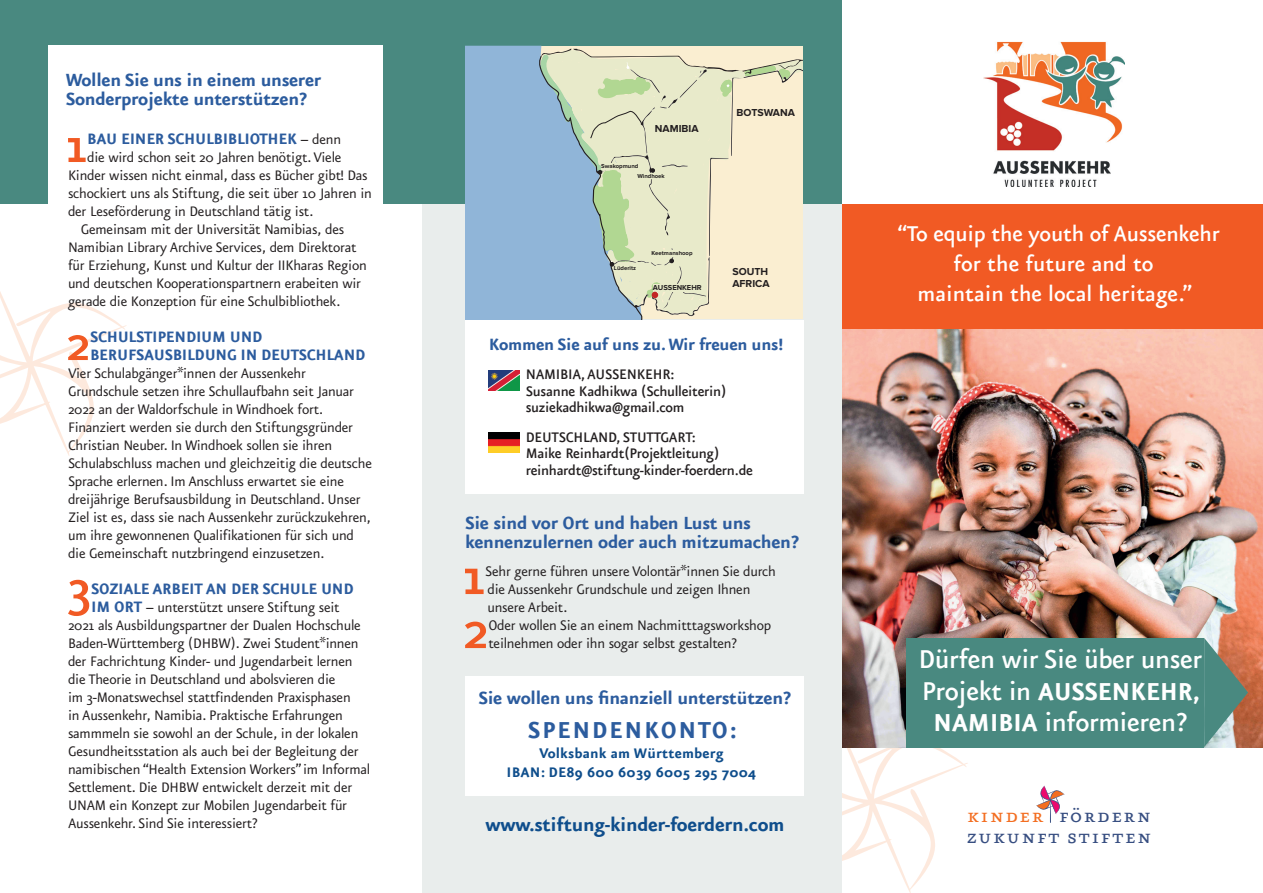
<style>
.page{position:relative;width:1263px;height:893px;background:#fff}
.page>*{position:absolute;margin:0;border:0;box-sizing:border-box;transform-origin:0 0}
.t1{font:500 64.2px "Eureka Sans";color:#f15a24}
.t2{font:500 60.75px "Eureka Sans";color:#f15a24}
.t3{font:500 30.75px "Eureka Sans";letter-spacing:-.015em;color:#fff}
.t4{font:700 29.25px "Eureka Sans";letter-spacing:-.015em;color:#fff}
.t5{font:700 27.45px "Eureka Sans";letter-spacing:.06em;color:#2c5c9e}
.t6{font:500 25.5px/30px "Eureka Sans";color:#fff;text-align:center}
.t7{font:23.4px/21px "Eureka Small Caps";letter-spacing:.05em;color:#374e81}
.t8{font:700 22.5px "Eureka Sans";letter-spacing:-.015em;color:#0f4e8c}
.t9{font:700 21px/19.5px "Eureka Sans";letter-spacing:-.015em;color:#2c5c9e}
.t10{font:700 19.5px "Eureka Sans";letter-spacing:-.015em;color:#2c5c9e}
.t11{font:700 18px/18px "Eureka Sans";letter-spacing:-.015em;color:#2c5c9e}
.t12{font:16.5px/18px "Eureka Sans";letter-spacing:-.015em;color:#231f20}
.t13{font:500 16.5px/16.5px "Eureka Sans";letter-spacing:-.02em;color:#231f20}
.t14{font:700 16.5px/19.5px "Eureka Sans";letter-spacing:.01em;color:#0f4e8c;text-align:center}
.t15{font:700 10.5px/12px "Proxima Nova";color:#231f20}
.t16{font:700 7.5px "Proxima Nova";color:#231f20}
.t17{font:700 6px "Proxima Nova";color:#231f20}
.s1{font-weight:400;font-size:16.5px;color:#231f20}
.s2{font-weight:700;font-size:18px;color:#2c5c9e}
.s3{font-weight:500;font-size:30.75px}
.s4{font-weight:700;font-size:29.25px}
.s5{color:#f36e21}
</style>
<div class="page">
<svg style="left:842px;top:747px;width:126px;height:146px"></svg>
<div style="left:422px;top:203px;width:420px;height:690px;background:#e9edec"></div>
<div style="left:0;top:0;width:842px;height:203px;background:#498980"></div>
<div style="left:48px;top:46px;width:335px;height:325px;background:#fff"></div>
<img style="left:842px;top:328px;width:421px;height:419px">
<div style="left:906px;top:638px;width:298px;height:109px;background:#498980"></div>
<div style="left:842px;top:204px;width:421px;height:124px;background:#f15a24"></div>
<img style="left:983px;top:41px;width:141px;height:145px">
<svg style="left:1036px;top:785px;width:29px;height:38px"></svg>
<svg style="left:0;top:291px;width:127px;height:165px"></svg>
<svg style="left:1204px;top:638px;width:44px;height:109px;background:#898b7a"></svg>
<div style="left:465px;top:676px;width:339px;height:119px;background:#fff"></div>
<div style="left:465px;top:46px;width:177px;height:274px;background:#90b5d8"></div>
<div style="left:465px;top:320px;width:339px;height:174px;background:#fff"></div>
<img style="left:489px;top:432px;width:31px;height:20px">
<img style="left:489px;top:370px;width:31px;height:20px">
<svg style="left:538px;top:49px;width:278px;height:271px;background:#d3dac8"></svg>
<div style="left:803px;top:55px;width:18px;height:25px;background:#498980"></div>
<p class="t9" style="left:66px;top:70px;width:257px">Wollen Sie uns in einem unserer<br>Sonderprojekte unterstützen?</p>
<h2 class="t2" style="left:65px;top:115px;width:25px">1</h2>
<p class="t11" style="left:87px;top:130px;width:255px">BAU EINER SCHULBIBLIOTHEK <span class="s1">– denn</span></p>
<p class="t12" style="left:87px;top:149px;width:256px">die wird schon seit 20 Jahren benötigt. Viele</p>
<p class="t12" style="left:68px;top:167px;width:301px">Kinder wissen nicht einmal, dass es Bücher gibt! Das</p>
<p class="t12" style="left:68px;top:185px;width:305px">schockiert uns als Stiftung, die seit über 10 Jahren in</p>
<p class="t12" style="left:68px;top:203px;width:247px">der Leseförderung in Deutschland tätig ist.</p>
<p class="t12" style="left:81px;top:221px;width:265px">Gemeinsam mit der Universität Namibias, des</p>
<p class="t12" style="left:68px;top:239px;width:290px">Namibian Library Archive Services, dem Direktorat</p>
<p class="t12" style="left:68px;top:257px;width:300px">für Erziehung, Kunst und Kultur der IIKharas Region</p>
<p class="t12" style="left:68px;top:275px;width:295px">und deutschen Kooperationspartnern erabeiten wir</p>
<p class="t12" style="left:68px;top:293px;width:274px">gerade die Konzeption für eine Schulbibliothek.</p>
<h2 class="t2" style="left:65px;top:313px;width:27px">2</h2>
<p class="t11" style="left:90px;top:328px;width:277px">SCHULSTIPENDIUM UND<br>BERUFSAUSBILDUNG IN DEUTSCHLAND</p>
<p class="t12" style="left:68px;top:365px;width:305px">Vier Schulabgänger*innen der Aussenkehr Grundschule setzen ihre Schullaufbahn seit Januar 2022 an der Waldorfschule in Windhoek fort.<br>Finanziert werden sie durch den Stiftungsgründer Christian Neuber. In Windhoek sollen sie ihren Schulabschluss machen und gleichzeitig die deutsche Sprache erlernen. Im Anschluss erwartet sie eine dreijährige Berufsausbildung in Deutschland. Unser Ziel ist es, dass sie nach Aussenkehr zurückzukehren, um ihre gewonnenen Qualifikationen für sich und die Gemeinschaft nutzbringend einzusetzen.</p>
<h2 class="t2" style="left:66px;top:558px;width:28px">3</h2>
<p class="t11" style="left:91px;top:580px;width:264px">SOZIALE ARBEIT AN DER SCHULE UND</p>
<p class="t12" style="left:68px;top:599px;width:304px;text-indent:23px"><span class="s2">IM ORT</span> – unterstützt unsere Stiftung seit 2021 als Ausbildungspartner der Dualen Hochschule Baden-Württemberg (DHBW). Zwei Student*innen der Fachrichtung Kinder- und Jugendarbeit lernen die Theorie in Deutschland und abolsvieren die<br>im 3-Monatswechsel stattfindenden Praxisphasen<br>in Aussenkehr, Namibia. Praktische Erfahrungen sammmeln sie sowohl an der Schule, in der lokalen Gesundheitsstation als auch bei der Begleitung der namibischen “Health Extension Workers” im Informal Settlement. Die DHBW entwickelt derzeit mit der UNAM ein Konzept zur Mobilen Jugendarbeit für Aussenkehr. Sind Sie interessiert?</p>
<p class="t17" style="left:601px;top:163px;width:39px">Swakopmund</p>
<p class="t15" style="left:655px;top:123px;width:45px">NAMIBIA</p>
<p class="t17" style="left:637px;top:172px;width:29px">Windhoek</p>
<p class="t17" style="left:614px;top:264px;width:23px">Lüderitz</p>
<p class="t17" style="left:652px;top:249px;width:42px">Keetmanshoop</p>
<p class="t16" style="left:653px;top:283px;width:50px">AUSSENKEHR</p>
<p class="t15" style="left:737px;top:107px;width:60px">BOTSWANA</p>
<p class="t15" style="left:732px;top:266px;width:39px">SOUTH<br>AFRICA</p>
<p class="t10" style="left:489px;top:335px;width:296px">Kommen Sie auf uns zu. Wir freuen uns!</p>
<p class="t13" style="left:526px;top:367px;width:202px">NAMIBIA, AUSSENKEHR:<br>Susanne Kadhikwa (Schulleiterin) suziekadhikwa@gmail.com</p>
<p class="t13" style="left:526px;top:429px;width:229px">DEUTSCHLAND, STUTTGART:<br>Maike Reinhardt(Projektleitung) reinhardt@stiftung-kinder-foerdern.de</p>
<p class="t9" style="left:465px;top:513px;width:336px">Sie sind vor Ort und haben Lust uns kennenzulernen oder auch mitzumachen?</p>
<h1 class="t1" style="left:462px;top:545px;width:26px">1</h1>
<p class="t12" style="left:485px;top:563px;width:292px">Sehr gerne führen unsere Volontär*innen Sie durch die Aussenkehr Grundschule und zeigen Ihnen unsere Arbeit.</p>
<h1 class="t1" style="left:462px;top:599px;width:29px">2</h1>
<p class="t12" style="left:488px;top:617px;width:284px">Oder wollen Sie an einem Nachmitttagsworkshop teilnehmen oder ihn sogar selbst gestalten?</p>
<p class="t9" style="left:478px;top:689px;width:315px">Sie wollen uns finanziell unterstützen?</p>
<h3 class="t5" style="left:528px;top:716px;width:210px">SPENDENKONTO:</h3>
<p class="t14" style="left:506px;top:744px;width:251px">Volksbank am Württemberg<br>IBAN: DE89 600 6039 6005 295 7004</p>
<h3 class="t8" style="left:485px;top:814px;width:301px">www.stiftung-kinder-foerdern.com</h3>
<h3 class="t6" style="left:898px;top:219px;width:324px">“To equip the youth of Aussenkehr for the future and to<br>maintain the local heritage.”</h3>
<h3 class="t3" style="left:918px;top:644px;width:285px">Dürfen wir Sie über unser</h3>
<h3 class="t4" style="left:922px;top:677px;width:280px"><span class="s3">Projekt in</span> AUSSENKEHR,</h3>
<h3 class="t3" style="left:933px;top:707px;width:256px"><span class="s4">NAMIBIA</span> informieren?</h3>
<h3 class="t7" style="left:967px;top:806px;width:186px"><span class="s5">kinder</span> fördern zukunft stiften</h3>
</div>
